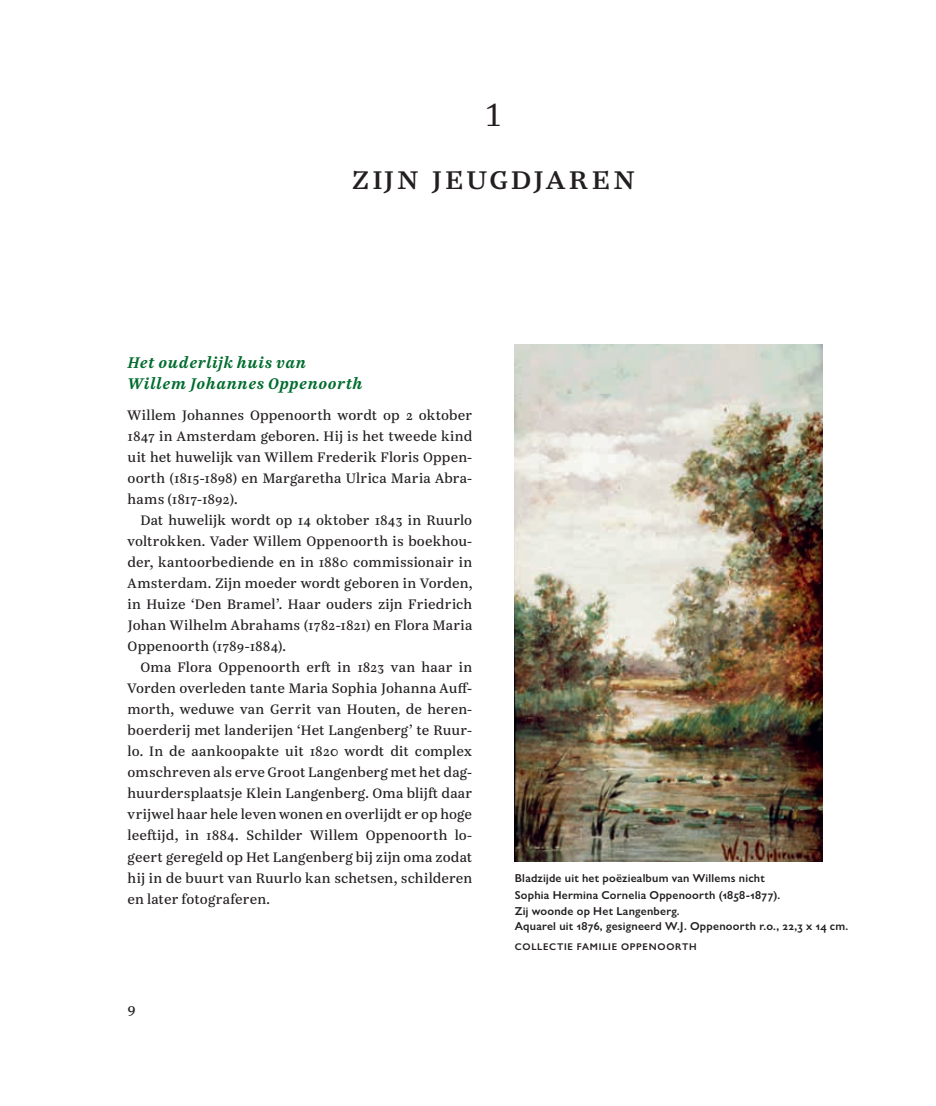
<style>
.page{position:relative;width:936px;height:1106px;background:#fff}
.page>*{position:absolute;margin:0;border:0;box-sizing:border-box;transform-origin:0 0}
.t1{font:31.5px "Casus Pro";letter-spacing:.075em;color:#231f20}
.t2{font:31.5px "Casus Pro";color:#231f20}
.t3{font:italic 700 15px/21px "Casus Pro";letter-spacing:.035em;color:#006c2e}
.t4{font:15px "Casus Pro";color:#231f20}
.t5{font:13.5px/21px "Casus Pro";letter-spacing:.005em;color:#231f20;text-align:justify}
.t6{font:600 11.55px/16.5px "Gill Sans Nova";letter-spacing:.02em;color:#231f20}
.t7{font:600 9.75px "Gill Sans Nova";letter-spacing:.075em;color:#231f20}
</style>
<div class="page">
<img style="left:514px;top:344px;width:308px;height:517px">
<h1 class="t2" style="left:483px;top:94px;width:21px">1</h1>
<h1 class="t1" style="left:352px;top:157px;width:284px">zijn jeugdjaren</h1>
<p class="t3" style="left:128px;top:351px;width:236px">Het ouderlijk huis van<br>Willem Johannes Oppenoorth</p>
<p class="t5" style="left:128px;top:404px;width:346px">Willem Johannes Oppenoorth wordt op 2 oktober 1847 in Amsterdam geboren. Hij is het tweede kind uit het huwelijk van Willem Frederik Floris Oppen&shy;oorth (1815-1898) en Margaretha Ulrica Maria Abra&shy;hams (1817-1892).</p>
<p class="t5" style="left:128px;top:509px;width:346px;text-indent:13px">Dat huwelijk wordt op 14 oktober 1843 in Ruurlo voltrokken. Vader Willem Oppenoorth is boekhou&shy;der, kantoorbediende en in 1880 commissionair in Amsterdam. Zijn moeder wordt geboren in Vorden, in Huize ‘Den Bramel’. Haar ouders zijn Friedrich Johan Wilhelm Abrahams (1782-1821) en Flora Maria Oppenoorth (1789-1884).</p>
<p class="t5" style="left:128px;top:657px;width:346px;text-indent:13px">Oma Flora Oppenoorth erft in 1823 van haar in Vorden overleden tante Maria Sophia Johanna Auff&shy;morth, weduwe van Gerrit van Houten, de heren&shy;boerderij met landerijen ‘Het Langenberg’ te Ruur&shy;lo. In de aankoopakte uit 1820 wordt dit complex omschreven als erve Groot Langenberg met het dag&shy;huurdersplaatsje Klein Langenberg. Oma blijft daar vrijwel haar hele leven wonen en overlijdt er op hoge leeftijd, in 1884. Schilder Willem Oppenoorth lo&shy;geert geregeld op Het Langenberg bij zijn oma zodat hij in de buurt van Ruurlo kan schetsen, schilderen en later fotograferen.</p>
<p class="t4" style="left:128px;top:998px;width:10px">9</p>
<p class="t6" style="left:514px;top:870px;width:267px">Bladzijde uit het poëziealbum van Willems nicht<br>Sophia Hermina Cornelia Oppenoorth (1858-1877).<br>Zij woonde op Het Langenberg.</p>
<p class="t6" style="left:514px;top:918px;width:335px">Aquarel uit 1876, gesigneerd W.J. Oppenoorth r.o., 22,3 x 14 cm.</p>
<p class="t7" style="left:514px;top:940px;width:183px">COLLECTIE FAMILIE OPPENOORTH</p>
</div>
